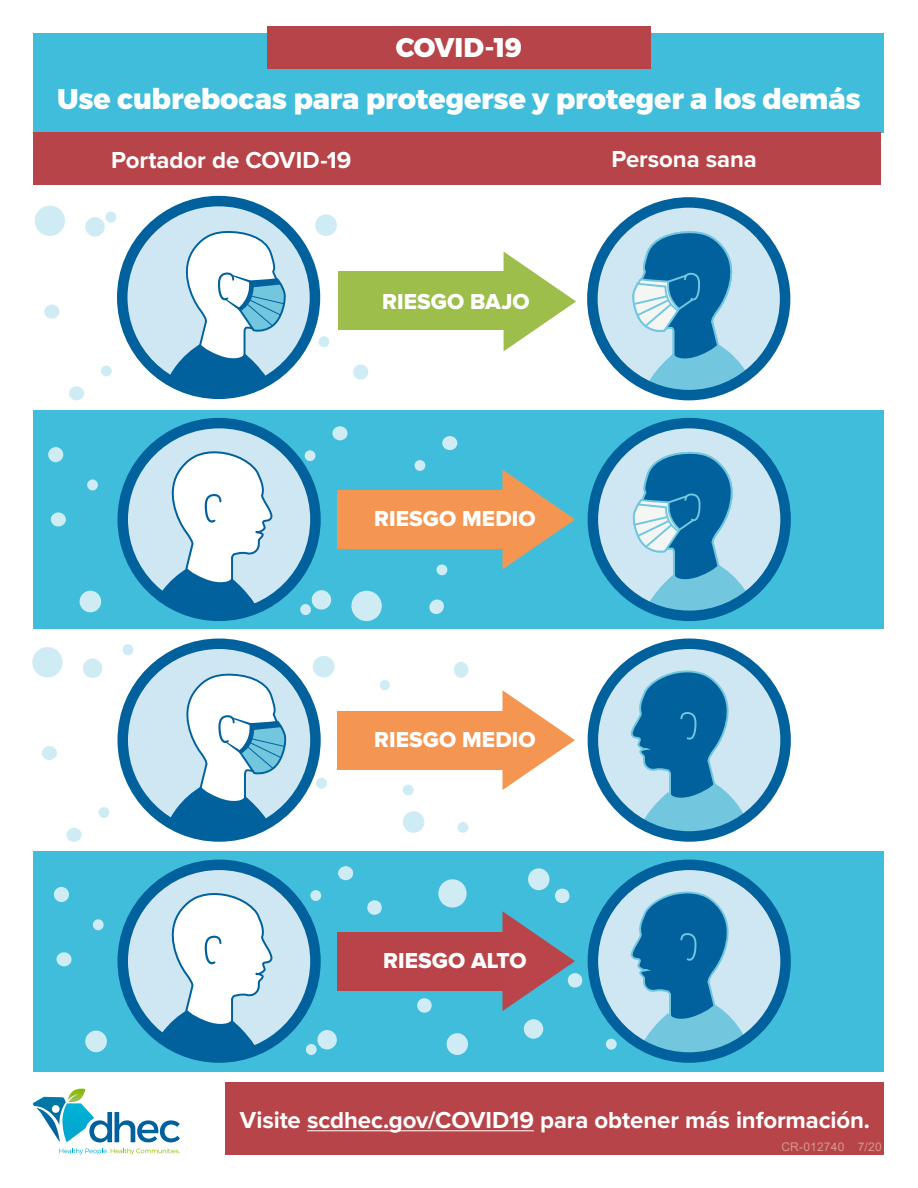
<style>
.page{position:relative;width:918px;height:1188px;background:#fff}
.page>*{position:absolute;margin:0;border:0;box-sizing:border-box;transform-origin:0 0}
.t1{font:800 28.5px "Montserrat";letter-spacing:-.005em;color:#fff}
.t2{font:800 27px "Montserrat";letter-spacing:-.01em;color:#fff}
.t3{font:700 24px "Proxima Nova";letter-spacing:-.005em;color:#fff}
.Headers_1{font:22.5px "Proxima Nova Extrabld";color:#fff}
.Headers_1-2{font:12px "Arial";letter-spacing:.015em;color:#d8968f}
.s1{font-style:inherit}
</style>
<div class="page">
<div style="left:34px;top:851px;width:850px;height:220px;background:#40bdda"></div>
<div style="left:34px;top:410px;width:850px;height:219px;background:#40bdda"></div>
<div style="left:34px;top:33px;width:850px;height:99px;background:#40bdda"></div>
<div style="left:267px;top:26px;width:384px;height:43px;background:#b74449"></div>
<div style="left:226px;top:1082px;width:658px;height:72px;background:#b74449"></div>
<hr style="left:307px;top:1131px;width:227px;height:1px;background:#fff">
<svg style="left:33px;top:1089px;width:147px;height:53px"></svg>
<svg style="left:60px;top:1148px;width:120px;height:7px"></svg>
<svg style="left:123px;top:865px;width:192px;height:193px;background:#a9cee2"></svg>
<svg style="left:145px;top:892px;width:129px;height:166px;background:#b6d5e6"></svg>
<div style="left:117px;top:860px;width:204px;height:203px;border:10px solid #00619c;border-radius:50%"></div>
<div style="left:34px;top:132px;width:847px;height:53px;background:#b74449"></div>
<svg style="left:123px;top:644px;width:192px;height:192px;background:#aacfe2"></svg>
<svg style="left:161px;top:673px;width:125px;height:163px"></svg>
<div style="left:117px;top:639px;width:204px;height:203px;border:10px solid #00619c;border-radius:50%"></div>
<svg style="left:123px;top:423px;width:192px;height:193px;background:#a8cee2"></svg>
<svg style="left:145px;top:450px;width:129px;height:166px;background:#b6d5e6"></svg>
<div style="left:117px;top:418px;width:204px;height:203px;border:10px solid #00619c;border-radius:50%"></div>
<svg style="left:122px;top:201px;width:193px;height:193px;background:#a8cee2"></svg>
<svg style="left:160px;top:230px;width:125px;height:164px"></svg>
<div style="left:117px;top:196px;width:203px;height:203px;border:10px solid #00619c;border-radius:50%"></div>
<svg style="left:593px;top:865px;width:193px;height:193px;background:#a7cde1"></svg>
<svg style="left:630px;top:890px;width:123px;height:168px;background:#60a5c8"></svg>
<div style="left:588px;top:860px;width:203px;height:203px;border:10px solid #00619c;border-radius:50%"></div>
<svg style="left:593px;top:644px;width:193px;height:192px;background:#a8cee2"></svg>
<svg style="left:630px;top:669px;width:123px;height:167px;background:#64a7c9"></svg>
<div style="left:588px;top:639px;width:203px;height:203px;border:10px solid #00619c;border-radius:50%"></div>
<svg style="left:593px;top:423px;width:193px;height:193px;background:#a7cde1"></svg>
<svg style="left:632px;top:450px;width:126px;height:166px;background:#70afce"></svg>
<div style="left:588px;top:418px;width:203px;height:203px;border:10px solid #00619c;border-radius:50%"></div>
<svg style="left:592px;top:202px;width:193px;height:193px;background:#a7cde1"></svg>
<svg style="left:631px;top:230px;width:127px;height:165px;background:#75b1cf"></svg>
<div style="left:587px;top:197px;width:203px;height:203px;border:10px solid #00619c;border-radius:50%"></div>
<div style="left:338px;top:932px;width:178px;height:58px;background:#b84449"></div>
<div style="left:338px;top:711px;width:178px;height:58px;background:#f49652"></div>
<svg style="left:502px;top:690px;width:73px;height:100px"></svg>
<div style="left:338px;top:490px;width:178px;height:59px;background:#f49652"></div>
<svg style="left:502px;top:470px;width:73px;height:99px"></svg>
<div style="left:339px;top:271px;width:178px;height:58px;background:#9dbe4b"></div>
<svg style="left:504px;top:252px;width:72px;height:99px"></svg>
<div style="left:85px;top:217px;width:20px;height:20px;background:#cfecf4;border-radius:50%"></div>
<div style="left:101px;top:366px;width:11px;height:10px;background:#cfecf4;border-radius:50%"></div>
<div style="left:315px;top:214px;width:22px;height:22px;background:#cfecf4;border-radius:50%"></div>
<div style="left:319px;top:336px;width:10px;height:11px;background:#cfecf4;border-radius:50%"></div>
<div style="left:353px;top:364px;width:15px;height:16px;background:#cfecf4;border-radius:50%"></div>
<div style="left:44px;top:305px;width:15px;height:14px;background:#cfecf4;border-radius:50%"></div>
<div style="left:69px;top:386px;width:15px;height:14px;background:#cfecf4;border-radius:50%"></div>
<div style="left:106px;top:212px;width:10px;height:11px;background:#cfecf4;border-radius:50%"></div>
<div style="left:35px;top:206px;width:30px;height:30px;background:#cfecf4;border-radius:50%"></div>
<div style="left:83px;top:659px;width:19px;height:19px;background:#cfecf4;border-radius:50%"></div>
<div style="left:99px;top:807px;width:10px;height:11px;background:#cfecf4;border-radius:50%"></div>
<div style="left:313px;top:656px;width:21px;height:21px;background:#cfecf4;border-radius:50%"></div>
<div style="left:316px;top:778px;width:11px;height:11px;background:#cfecf4;border-radius:50%"></div>
<div style="left:380px;top:680px;width:10px;height:10px;background:#cfecf4;border-radius:50%"></div>
<div style="left:42px;top:746px;width:15px;height:14px;background:#cfecf4;border-radius:50%"></div>
<div style="left:67px;top:828px;width:15px;height:14px;background:#cfecf4;border-radius:50%"></div>
<div style="left:123px;top:644px;width:10px;height:11px;background:#cfecf4;border-radius:50%"></div>
<div style="left:32px;top:647px;width:31px;height:30px;background:#cfecf4;border-radius:50%"></div>
<div style="left:312px;top:590px;width:19px;height:20px;background:#cfecf4;border-radius:50%"></div>
<div style="left:305px;top:450px;width:10px;height:11px;background:#cfecf4;border-radius:50%"></div>
<div style="left:80px;top:591px;width:21px;height:21px;background:#cfecf4;border-radius:50%"></div>
<div style="left:87px;top:479px;width:11px;height:11px;background:#cfecf4;border-radius:50%"></div>
<div style="left:48px;top:447px;width:15px;height:15px;background:#cfecf4;border-radius:50%"></div>
<div style="left:51px;top:512px;width:15px;height:15px;background:#cfecf4;border-radius:50%"></div>
<div style="left:332px;top:426px;width:16px;height:14px;background:#cfecf4;border-radius:50%"></div>
<div style="left:300px;top:604px;width:11px;height:11px;background:#cfecf4;border-radius:50%"></div>
<div style="left:351px;top:591px;width:31px;height:30px;background:#cfecf4;border-radius:50%"></div>
<div style="left:317px;top:1030px;width:20px;height:19px;background:#cfecf4;border-radius:50%"></div>
<div style="left:310px;top:890px;width:11px;height:11px;background:#cfecf4;border-radius:50%"></div>
<div style="left:85px;top:1031px;width:22px;height:21px;background:#cfecf4;border-radius:50%"></div>
<div style="left:93px;top:919px;width:11px;height:11px;background:#cfecf4;border-radius:50%"></div>
<div style="left:54px;top:887px;width:15px;height:15px;background:#cfecf4;border-radius:50%"></div>
<div style="left:56px;top:952px;width:16px;height:14px;background:#cfecf4;border-radius:50%"></div>
<div style="left:338px;top:866px;width:15px;height:14px;background:#cfecf4;border-radius:50%"></div>
<div style="left:306px;top:1044px;width:11px;height:11px;background:#cfecf4;border-radius:50%"></div>
<div style="left:524px;top:1019px;width:19px;height:20px;background:#cfecf4;border-radius:50%"></div>
<svg style="left:417px;top:998px;width:15px;height:15px"></svg>
<svg style="left:555px;top:888px;width:15px;height:15px"></svg>
<svg style="left:438px;top:879px;width:29px;height:29px"></svg>
<div style="left:454px;top:662px;width:14px;height:16px;background:#cfecf4;border-radius:50%"></div>
<div style="left:457px;top:822px;width:11px;height:11px;background:#cfecf4;border-radius:50%"></div>
<div style="left:403px;top:811px;width:21px;height:22px;background:#cfecf4;border-radius:50%"></div>
<div style="left:403px;top:785px;width:11px;height:11px;background:#cfecf4;border-radius:50%"></div>
<div style="left:606px;top:1039px;width:11px;height:11px;background:#cfecf4;border-radius:50%"></div>
<div style="left:447px;top:1033px;width:21px;height:22px;background:#cfecf4;border-radius:50%"></div>
<div style="left:415px;top:460px;width:10px;height:11px;background:#cfecf4;border-radius:50%"></div>
<div style="left:442px;top:436px;width:15px;height:14px;background:#cfecf4;border-radius:50%"></div>
<svg style="left:436px;top:564px;width:12px;height:12px"></svg>
<svg style="left:429px;top:599px;width:15px;height:15px"></svg>
<svg style="left:367px;top:900px;width:15px;height:15px"></svg>
<svg style="left:502px;top:911px;width:81px;height:100px"></svg>
<div style="left:528px;top:868px;width:21px;height:22px;background:#cfecf4;border-radius:50%"></div>
<p class="t2" style="left:396px;top:31px;width:128px">COVID-19</p>
<p class="t1" style="left:57px;top:81px;width:805px">Use cubrebocas para protegerse y proteger a los demás</p>
<p class="t3" style="left:111px;top:142px;width:242px">Portador de COVID-19</p>
<p class="t3" style="left:611px;top:141px;width:147px">Persona sana</p>
<p class="Headers_1" style="left:382px;top:289px;width:149px">RIESGO BAJO</p>
<p class="Headers_1" style="left:374px;top:506px;width:163px">RIESGO MEDIO</p>
<p class="Headers_1" style="left:374px;top:726px;width:163px">RIESGO MEDIO</p>
<p class="Headers_1" style="left:383px;top:947px;width:145px">RIESGO ALTO</p>
<p class="t3" style="left:240px;top:1102px;width:632px">Visite scdhec.gov/COVID19 para obtener más información.</p>
<p class="Headers_1-2" style="left:781px;top:1139px;width:102px">CR-0127<span class="s1">40 7</span>/20</p>
</div>
